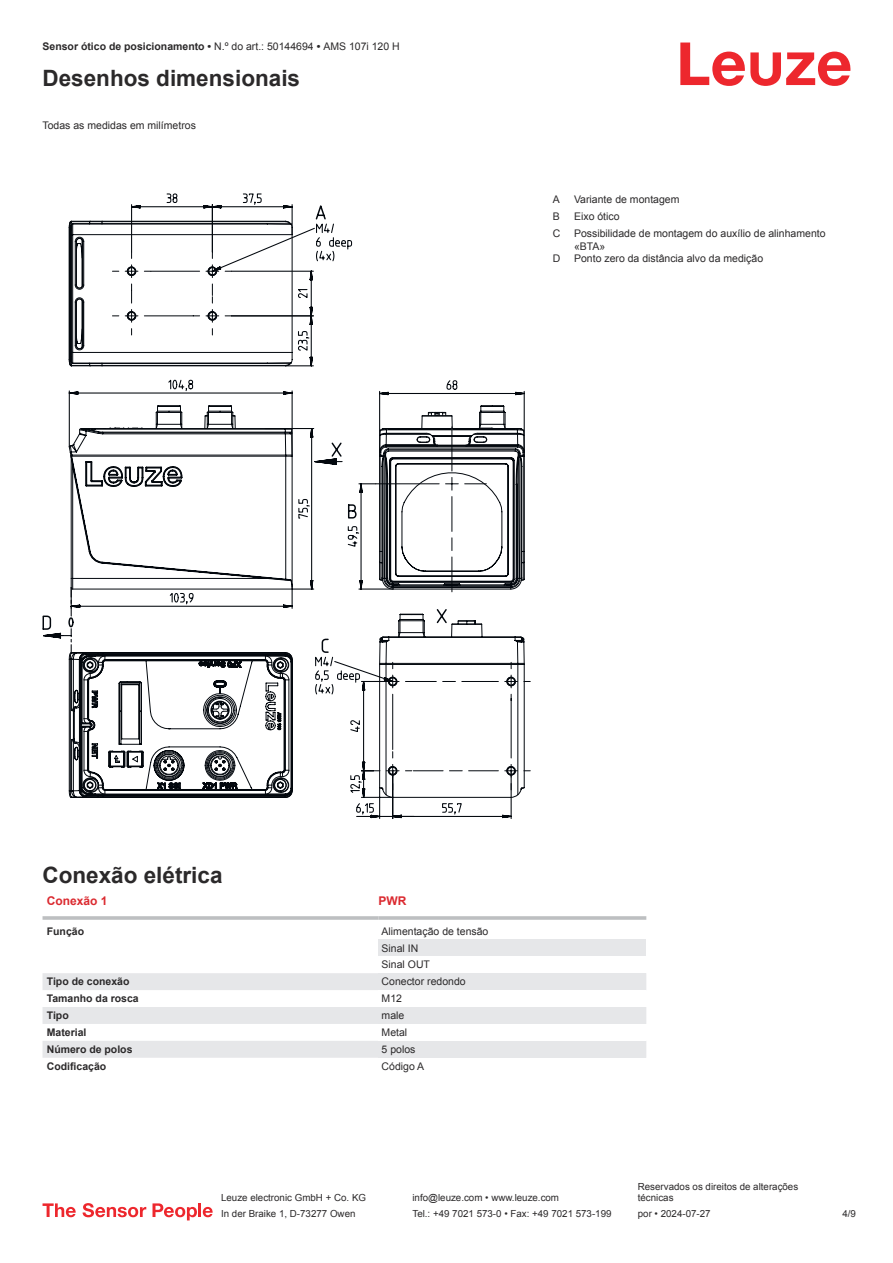
<style>
.page{position:relative;width:893px;height:1263px;background:#fff}
.page>*{position:absolute;margin:0;border:0;box-sizing:border-box;transform-origin:0 0}
.t1{font:700 22.5px "Arial";color:#2b292a}
.t2{font:700 12px "Arial";color:#db2a30}
.t3{font:10.5px/17px "Arial";color:#2b292a}
.t4{font:700 10.5px "Arial";color:#2b292a}
.t5{font:9.75px/11.7px "Arial";color:#2b292a}
.s1{font-weight:400}
</style>
<div class="page">
<svg style="left:680px;top:43px;width:170px;height:43px"></svg>
<svg style="left:43px;top:973px;width:335px;height:85px;fill:#e6e7e9"></svg>
<hr style="left:43px;top:916px;width:335px;height:4px;background:#c3c5c7">
<svg style="left:378px;top:916px;width:268px;height:4px"></svg>
<div style="left:378px;top:939px;width:268px;height:17px;background:#e6e7e9"></div>
<div style="left:378px;top:973px;width:268px;height:17px;background:#e6e7e9"></div>
<div style="left:378px;top:1007px;width:268px;height:17px;background:#e6e7e9"></div>
<div style="left:378px;top:1041px;width:268px;height:17px;background:#e6e7e9"></div>
<svg style="left:43px;top:1203px;width:33px;height:14px"></svg>
<svg style="left:83px;top:1203px;width:63px;height:14px"></svg>
<svg style="left:153px;top:1203px;width:44px;height:17px"></svg>
<hr style="left:198px;top:1203px;width:3px;height:14px;background:#ed272d">
<svg style="left:203px;top:1207px;width:10px;height:10px"></svg>
<svg style="left:68px;top:654px;width:454px;height:165px"></svg>
<svg style="left:71px;top:251px;width:460px;height:539px"></svg>
<svg style="left:68px;top:193px;width:247px;height:416px"></svg>
<p class="t4" style="left:43px;top:43px;width:359px">Sensor ótico de posicionamento • <span class="s1">N.º do art.: 50144694</span> • <span class="s1">AMS 107i 120 H</span></p>
<h1 class="t1" style="left:43px;top:70px;width:259px">Desenhos dimensionais</h1>
<p class="t3" style="left:43px;top:117px;width:155px">Todas as medidas em milímetros</p>
<p class="t3" style="left:553px;top:192px;width:9px">A</p>
<p class="t3" style="left:574px;top:192px;width:107px">Variante de montagem</p>
<p class="t3" style="left:553px;top:209px;width:9px">B</p>
<p class="t3" style="left:574px;top:209px;width:47px">Eixo ótico</p>
<p class="t3" style="left:553px;top:226px;width:9px">C</p>
<p class="t3" style="left:574px;top:228px;width:253px;line-height:12.6px">Possibilidade de montagem do auxílio de alinhamento «BTA»</p>
<p class="t3" style="left:553px;top:250px;width:9px">D</p>
<p class="t3" style="left:574px;top:250px;width:191px">Ponto zero da distância alvo da medição</p>
<h1 class="t1" style="left:43px;top:867px;width:182px">Conexão elétrica</h1>
<p class="t2" style="left:47px;top:897px;width:62px">Conexão 1</p>
<p class="t2" style="left:378px;top:897px;width:29px">PWR</p>
<p class="t4" style="left:47px;top:927px;width:39px">Função</p>
<p class="t3" style="left:382px;top:923px;width:108px">Alimentação de tensão<br>Sinal IN<br>Sinal OUT</p>
<p class="t4" style="left:47px;top:978px;width:84px">Tipo de conexão</p>
<p class="t3" style="left:382px;top:974px;width:86px">Conector redondo</p>
<p class="t4" style="left:47px;top:995px;width:93px">Tamanho da rosca</p>
<p class="t3" style="left:382px;top:991px;width:22px">M12</p>
<p class="t4" style="left:47px;top:1011px;width:23px">Tipo</p>
<p class="t3" style="left:382px;top:1008px;width:24px">male</p>
<p class="t4" style="left:47px;top:1028px;width:41px">Material</p>
<p class="t3" style="left:382px;top:1025px;width:27px">Metal</p>
<p class="t4" style="left:47px;top:1045px;width:87px">Número de polos</p>
<p class="t3" style="left:382px;top:1042px;width:35px">5 polos</p>
<p class="t4" style="left:47px;top:1062px;width:61px">Codificação</p>
<p class="t3" style="left:382px;top:1059px;width:44px">Código A</p>
<p class="t5" style="left:221px;top:1193px;width:146px">Leuze electronic GmbH + Co. KG</p>
<p class="t5" style="left:412px;top:1193px;width:148px">info@leuze.com • www.leuze.com</p>
<p class="t5" style="left:638px;top:1181px;width:162px">Reservados os direitos de alterações técnicas</p>
<p class="t5" style="left:221px;top:1209px;width:136px">In der Braike 1, D-73277 Owen</p>
<p class="t5" style="left:412px;top:1209px;width:201px">Tel.: +49 7021 573-0 • Fax: +49 7021 573-199</p>
<p class="t5" style="left:638px;top:1209px;width:74px">por • 2024-07-27</p>
<p class="t5" style="left:842px;top:1209px;width:15px">4 /9</p>
</div>
